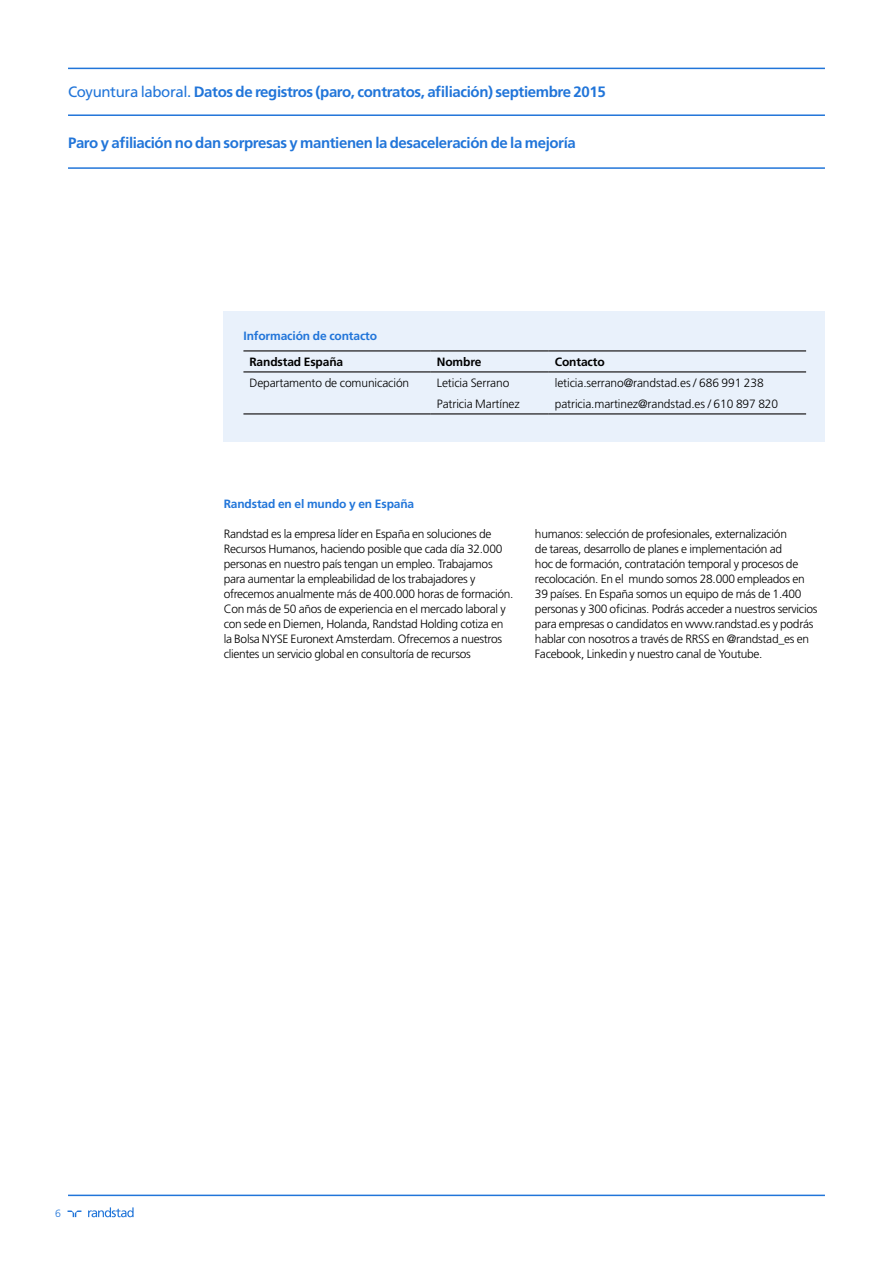
<style>
.page{position:relative;width:893px;height:1263px;background:#fff}
.page>*{position:absolute;margin:0;border:0;box-sizing:border-box;transform-origin:0 0}
.t1{font:700 15px "Frutiger";letter-spacing:-.025em;color:#2175d9}
.t2{font:300 12px/15px "Frutiger";letter-spacing:-.025em;color:#000}
.t3{font:700 12px "Frutiger";letter-spacing:-.01em;color:#2175d9}
.t4{font:700 12px "Frutiger";letter-spacing:-.01em;color:#000}
.t5{font:300 10.5px "Frutiger";color:#2175d9}
.s1{font-weight:400}
</style>
<div class="page">
<svg style="left:68px;top:1210px;width:13px;height:7px"></svg>
<svg style="left:88px;top:1207px;width:46px;height:10px"></svg>
<hr style="left:68px;top:68px;width:757px;height:1px;background:#2175d9">
<hr style="left:68px;top:114px;width:757px;height:2px;background:#2175d9">
<hr style="left:68px;top:167px;width:757px;height:2px;background:#2175d9">
<hr style="left:68px;top:1194px;width:757px;height:2px;background:#2175d9">
<div style="left:224px;top:311px;width:601px;height:131px;background:#e9f1fb"></div>
<hr style="left:243px;top:350px;width:188px;height:2px;background:#434345">
<hr style="left:431px;top:350px;width:118px;height:2px;background:#434345">
<hr style="left:549px;top:350px;width:257px;height:2px;background:#434345">
<hr style="left:243px;top:371px;width:188px;height:2px;background:#434345">
<hr style="left:431px;top:371px;width:118px;height:2px;background:#434345">
<hr style="left:549px;top:371px;width:257px;height:2px;background:#434345">
<hr style="left:243px;top:413px;width:188px;height:2px;background:#434345">
<hr style="left:431px;top:413px;width:118px;height:2px;background:#434345">
<hr style="left:549px;top:413px;width:257px;height:2px;background:#434345">
<p class="t1" style="left:68px;top:83px;width:539px"><span class="s1">Coyuntura laboral.</span> Datos de registros (paro, contratos, afiliación) septiembre 2015</p>
<p class="t1" style="left:68px;top:134px;width:509px">Paro y afiliación no dan sorpresas y mantienen la desaceleración de la mejoría</p>
<p class="t3" style="left:243px;top:328px;width:135px">Información de contacto</p>
<p class="t4" style="left:249px;top:355px;width:95px">Randstad España</p>
<p class="t4" style="left:437px;top:355px;width:46px">Nombre</p>
<p class="t4" style="left:555px;top:355px;width:51px">Contacto</p>
<p class="t2" style="left:249px;top:375px;width:161px">Departamento de comunicación</p>
<p class="t2" style="left:437px;top:375px;width:74px">Leticia Serrano</p>
<p class="t2" style="left:555px;top:375px;width:210px">leticia.serrano@randstad.es / 686 991 238</p>
<p class="t2" style="left:437px;top:396px;width:84px">Patricia Martínez</p>
<p class="t2" style="left:555px;top:396px;width:225px">patricia.martinez@randstad.es / 610 897 820</p>
<p class="t3" style="left:224px;top:496px;width:192px">Randstad en el mundo y en España</p>
<p class="t2" style="left:224px;top:526px;width:291px">Randstad es la empresa líder en España en soluciones de Recursos Humanos, haciendo posible que cada día 32.000 personas en nuestro país tengan un empleo. Trabajamos para aumentar la empleabilidad de los trabajadores y ofrecemos anualmente más de 400.000 horas de formación.<br>Con más de 50 años de experiencia en el mercado laboral y con sede en Diemen, Holanda, Randstad Holding cotiza en la Bolsa NYSE Euronext Amsterdam. Ofrecemos a nuestros clientes un servicio global en consultoría de recursos</p>
<p class="t2" style="left:535px;top:526px;width:284px">humanos: selección de profesionales, externalización<br>de tareas, desarrollo de planes e implementación ad<br>hoc de formación, contratación temporal y procesos de recolocación. En el mundo somos 28.000 empleados en 39 países. En España somos un equipo de más de 1.400 personas y 300 oficinas. Podrás acceder a nuestros servicios para empresas o candidatos en www.randstad.es y podrás hablar con nosotros a través de RRSS en @randstad_es en Facebook, Linkedin y nuestro canal de Youtube.</p>
<p class="t5" style="left:55px;top:1207px;width:7px">6</p>
</div>
